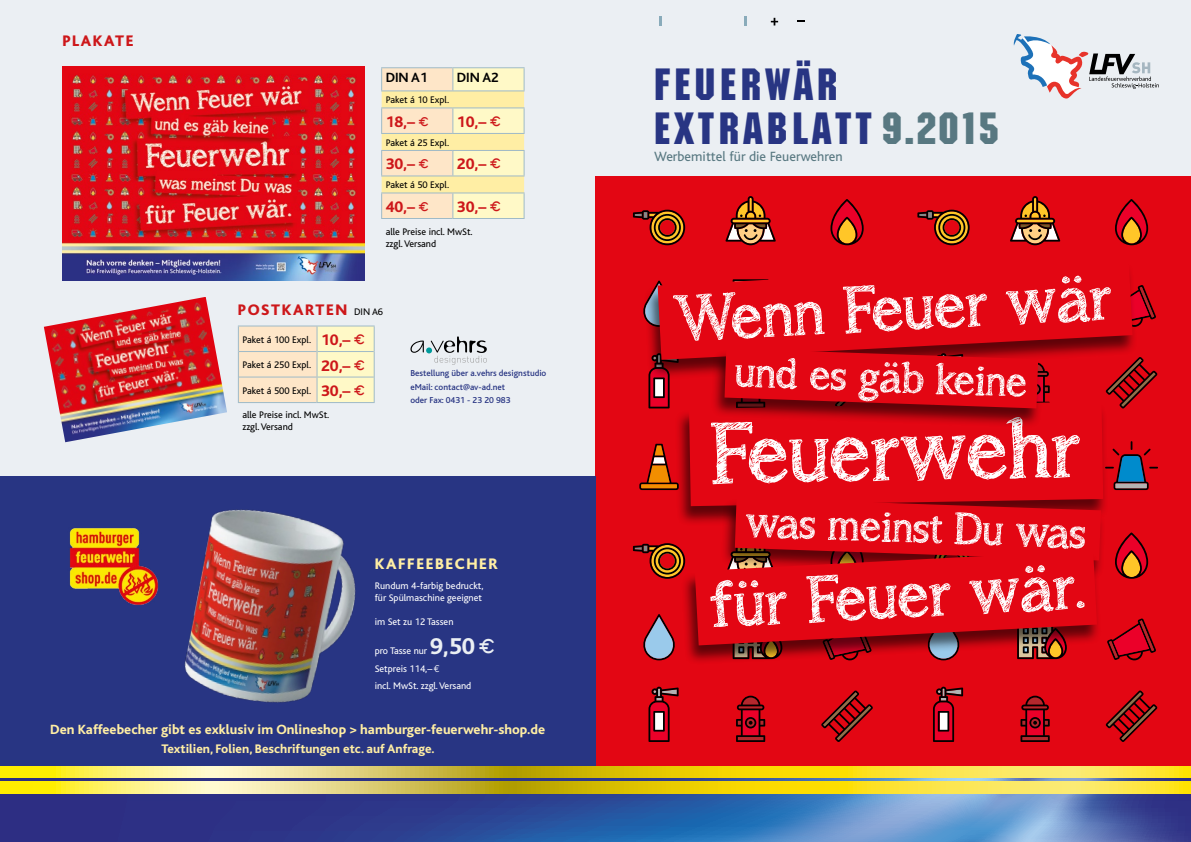
<style>
.page{position:relative;width:1191px;height:842px;background:#fff}
.page>*{position:absolute;margin:0;border:0;box-sizing:border-box;transform-origin:0 0}
.t1{font:44px "Machine";letter-spacing:.1em;color:#283583}
.t2{font:800 24px "Bliss";color:#ebeff3}
.t3{font:800 16px "Bliss";color:#cd171a}
.t4{font:800 16px "Bliss";letter-spacing:.1em;color:#cd171a}
.t5{font:800 16px "Bliss";letter-spacing:.1em;color:#ffeea4}
.t6{font:800 14px "Bliss";color:#ffeea4}
.t7{font:14px "Bliss";color:#587881}
.t8{font:700 14px "Bliss";color:#000}
.t9{font:800 13px "Bliss";color:#ffeea4}
.t10{font:10px "Bliss";color:#000}
.t11{font:10px "Bliss";color:#fff}
.t12{font:500 9px "Bliss";color:#283583}
.s1{font-family:"Blair Md ITCTT Medium";font-weight:400;font-size:12px}
.s2{font-family:"Blair Md ITCTT Medium";font-weight:400;font-size:13px}
.s3{font-weight:400;font-size:10px;color:#000}
.s4{font-family:"Blair Md ITCTT Medium";font-weight:400;font-size:19px}
.s5{font-family:"Euro Mono"}
.s6{color:#587881}
</style>
<div class="page">
<div style="left:0;top:0;width:1191px;height:480px;background:#ebeff3"></div>
<div style="left:595px;top:176px;width:596px;height:600px;background:#e30613"></div>
<svg style="left:633px;top:210px;width:52px;height:35px"></svg>
<svg style="left:639px;top:444px;width:36px;height:46px"></svg>
<svg style="left:641px;top:484px;width:36px;height:4px"></svg>
<svg style="left:648px;top:380px;width:22px;height:28px"></svg>
<svg style="left:917px;top:210px;width:52px;height:35px"></svg>
<svg style="left:830px;top:199px;width:33px;height:46px"></svg>
<svg style="left:725px;top:196px;width:50px;height:49px"></svg>
<svg style="left:1105px;top:357px;width:52px;height:51px"></svg>
<svg style="left:1115px;top:199px;width:33px;height:46px"></svg>
<svg style="left:1108px;top:441px;width:50px;height:49px"></svg>
<div style="left:1115px;top:483px;width:31px;height:5px;background:#b3b2b2"></div>
<svg style="left:1010px;top:196px;width:50px;height:49px"></svg>
<svg style="left:633px;top:543px;width:49px;height:36px"></svg>
<svg style="left:643px;top:614px;width:32px;height:46px"></svg>
<svg style="left:648px;top:687px;width:30px;height:55px"></svg>
<svg style="left:736px;top:696px;width:29px;height:46px"></svg>
<svg style="left:821px;top:690px;width:52px;height:52px"></svg>
<svg style="left:933px;top:687px;width:30px;height:55px"></svg>
<svg style="left:1020px;top:696px;width:29px;height:46px"></svg>
<svg style="left:1105px;top:690px;width:52px;height:52px"></svg>
<svg style="left:1115px;top:532px;width:33px;height:47px"></svg>
<svg style="left:1107px;top:618px;width:49px;height:42px"></svg>
<div style="left:0;top:476px;width:595px;height:300px;background:#283583"></div>
<svg style="left:1013px;top:34px;width:145px;height:65px"></svg>
<div style="left:644px;top:262px;width:493px;height:118px;background:#000;opacity:.58"></div>
<svg style="left:657px;top:262px;width:475px;height:98px"></svg>
<svg style="left:643px;top:276px;width:513px;height:65px"></svg>
<div style="left:675px;top:403px;width:433px;height:123px;background:#000;opacity:.58"></div>
<svg style="left:689px;top:401px;width:414px;height:105px"></svg>
<svg style="left:711px;top:417px;width:369px;height:73px"></svg>
<div style="left:681px;top:551px;width:420px;height:114px;background:#000;opacity:.58"></div>
<svg style="left:695px;top:498px;width:406px;height:162px"></svg>
<div style="left:711px;top:350px;width:332px;height:78px;background:#000;opacity:.58"></div>
<svg style="left:724px;top:348px;width:325px;height:60px"></svg>
<img style="left:184px;top:509px;width:172px;height:194px">
<img style="left:69px;top:528px;width:89px;height:77px">
<hr style="left:381px;top:67px;width:71px;height:1px;background:#9fbac7">
<hr style="left:381px;top:218px;width:71px;height:1px;background:#9fbac7">
<hr style="left:452px;top:67px;width:72px;height:1px;background:#9fbac7">
<svg style="left:381px;top:68px;width:143px;height:150px;background:#f9ecbc"></svg>
<hr style="left:452px;top:218px;width:72px;height:1px;background:#9fbac7">
<hr style="left:238px;top:325px;width:79px;height:1px;background:#9fbac7">
<hr style="left:317px;top:325px;width:58px;height:1px;background:#9fbac7">
<svg style="left:238px;top:326px;width:137px;height:77px;background:#f8eac7"></svg>
<hr style="left:316px;top:402px;width:59px;height:1px;background:#9fbac7">
<img style="left:62px;top:66px;width:303px;height:214px">
<img style="left:44px;top:297px;width:183px;height:145px">
<svg style="left:0;top:778px;width:1191px;height:64px;background:#445fa0"></svg>
<svg style="left:0;top:767px;width:1191px;height:11px;background:#eed943"></svg>
<svg style="left:0;top:782px;width:1191px;height:11px;background:#eed943"></svg>
<svg style="left:410px;top:336px;width:77px;height:29px"></svg>
<svg style="left:659px;top:16px;width:3px;height:10px"></svg>
<svg style="left:744px;top:16px;width:2px;height:10px"></svg>
<svg style="left:771px;top:18px;width:7px;height:7px"></svg>
<p class="t4" style="left:62px;top:33px;width:73px">PLAKATE</p>
<p class="t8" style="left:386px;top:71px;width:43px">DIN A1</p>
<p class="t8" style="left:457px;top:71px;width:43px">DIN A2</p>
<p class="t10" style="left:386px;top:95px;width:65px">Paket á 10 Expl.</p>
<p class="t3" style="left:386px;top:113px;width:45px">18,– <span class="s1">€</span></p>
<p class="t3" style="left:457px;top:113px;width:45px">10,– <span class="s2">€</span></p>
<p class="t10" style="left:386px;top:137px;width:65px">Paket á 25 Expl.</p>
<p class="t3" style="left:386px;top:156px;width:45px">30,– <span class="s1">€</span></p>
<p class="t3" style="left:457px;top:156px;width:45px">20,– <span class="s2">€</span></p>
<p class="t10" style="left:386px;top:180px;width:65px">Paket á 50 Expl.</p>
<p class="t3" style="left:386px;top:198px;width:45px">40,– <span class="s1">€</span></p>
<p class="t3" style="left:457px;top:198px;width:45px">30,– <span class="s2">€</span></p>
<p class="t10" style="left:386px;top:226px;width:89px">alle Preise incl. MwSt.</p>
<p class="t10" style="left:386px;top:238px;width:52px">zzgl. Versand</p>
<p class="t4" style="left:238px;top:301px;width:147px">POSTKARTEN <span class="s3">DIN A6</span></p>
<p class="t10" style="left:242px;top:334px;width:70px">Paket á 100 Expl.</p>
<p class="t3" style="left:321px;top:331px;width:45px">10,– <span class="s2">€</span></p>
<p class="t10" style="left:242px;top:360px;width:70px">Paket á 250 Expl.</p>
<p class="t3" style="left:321px;top:357px;width:45px">20,– <span class="s2">€</span></p>
<p class="t10" style="left:242px;top:385px;width:70px">Paket á 500 Expl.</p>
<p class="t3" style="left:321px;top:383px;width:45px">30,– <span class="s2">€</span></p>
<p class="t10" style="left:242px;top:409px;width:89px">alle Preise incl. MwSt.</p>
<p class="t10" style="left:242px;top:421px;width:52px">zzgl. Versand</p>
<p class="t12" style="left:410px;top:368px;width:137px">Bestellung über a.vehrs designstudio</p>
<p class="t12" style="left:410px;top:382px;width:96px">eMail: contact@av-ad.net</p>
<p class="t12" style="left:410px;top:396px;width:102px">oder Fax: 0431 - 23 20 983</p>
<p class="t5" style="left:375px;top:555px;width:125px">KAFFEEBECHER</p>
<p class="t11" style="left:375px;top:581px;width:110px">Rundum 4-farbig bedruckt,</p>
<p class="t11" style="left:375px;top:593px;width:109px">für Spülmaschine geeignet</p>
<p class="t11" style="left:375px;top:617px;width:80px">im Set zu 12 Tassen</p>
<p class="t11" style="left:375px;top:645px;width:54px">pro Tasse nur</p>
<p class="t2" style="left:430px;top:634px;width:67px">9,50 <span class="s4">€</span></p>
<p class="t11" style="left:375px;top:663px;width:67px">Setpreis 114,– <span class="s5">€</span></p>
<p class="t11" style="left:375px;top:681px;width:98px">incl. MwSt. zzgl. Versand</p>
<p class="t6" style="left:50px;top:723px;width:496px">Den Kaffeebecher gibt es exklusiv im Onlineshop &gt; hamburger-feuerwehr-shop.de</p>
<p class="t9" style="left:161px;top:742px;width:275px">Textilien, Folien, Beschriftungen etc. auf Anfrage.</p>
<p class="t1" style="left:654px;top:59px;width:185px">FEUERWÄR</p>
<p class="t1" style="left:654px;top:103px;width:346px">EXTRABLATT <span class="s6">9.2015</span></p>
<p class="t7" style="left:654px;top:149px;width:190px">Werbemittel für die Feuerwehren</p>
</div>
